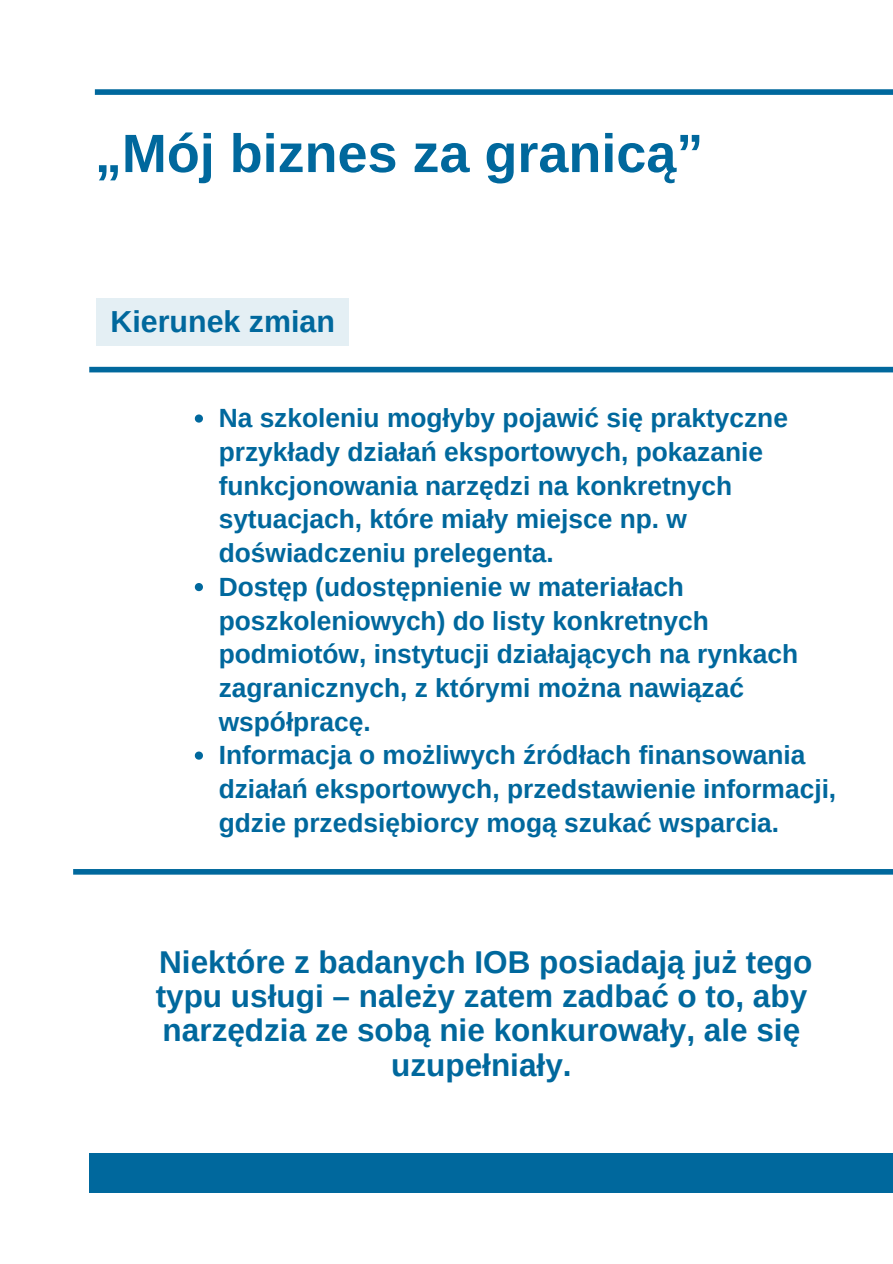
<style>
.page{position:relative;width:893px;height:1264px;background:#fff}
.page>*{position:absolute;margin:0;border:0;box-sizing:border-box;transform-origin:0 0}
.t1{font:700 54px "Arimo";color:#00689d}
.t2{font:700 31.5px/34.2px "Arimo";color:#00689d;text-align:center}
.t3{font:700 30.3px "Arimo";color:#00689d}
.t4{font:700 26.25px/33.8px "Arimo";color:#00689d}
</style>
<div class="page">
<div style="left:89px;top:1153px;width:803px;height:39px;background:#00689d"></div>
<div style="left:95px;top:89px;width:797px;height:6px;background:#00689d"></div>
<div style="left:89px;top:367px;width:803px;height:5px;background:#00689d"></div>
<div style="left:73px;top:869px;width:819px;height:5px;background:#00689d"></div>
<div style="left:96px;top:298px;width:252px;height:48px;background:#e4eff4"></div>
<svg style="left:195px;top:414px;width:8px;height:8px"></svg>
<svg style="left:195px;top:583px;width:8px;height:8px"></svg>
<svg style="left:195px;top:751px;width:8px;height:8px"></svg>
<p class="t1" style="left:95px;top:123px;width:610px">„Mój biznes za granicą”</p>
<p class="t3" style="left:110px;top:305px;width:226px">Kierunek zmian</p>
<p class="t4" style="left:219px;top:401px;width:570px">Na szkoleniu mogłyby pojawić się praktyczne przykłady działań eksportowych, pokazanie funkcjonowania narzędzi na konkretnych sytuacjach, które miały miejsce np. w doświadczeniu prelegenta.</p>
<p class="t4" style="left:219px;top:570px;width:581px">Dostęp (udostępnienie w materiałach poszkoleniowych) do listy konkretnych podmiotów, instytucji działających na rynkach zagranicznych, z którymi można nawiązać współpracę.</p>
<p class="t4" style="left:219px;top:738px;width:619px">Informacja o możliwych źródłach finansowania działań eksportowych, przedstawienie informacji, gdzie przedsiębiorcy mogą szukać wsparcia.</p>
<p class="t2" style="left:156px;top:944px;width:658px">Niektóre z badanych IOB posiadają już tego typu usługi – należy zatem zadbać o to, aby narzędzia ze sobą nie konkurowały, ale się uzupełniały.</p>
</div>
